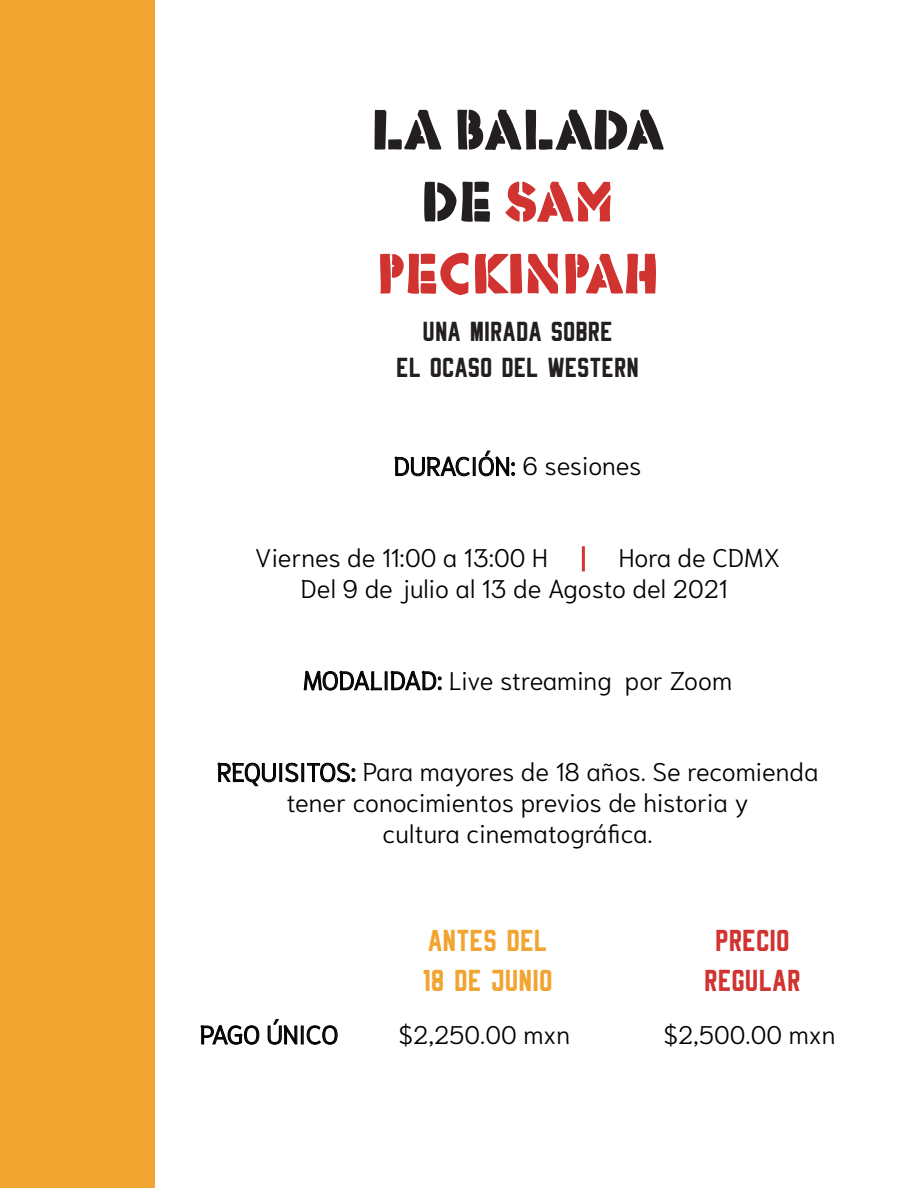
<style>
.page{position:relative;width:918px;height:1188px;background:#fff}
.page>*{position:absolute;margin:0;border:0;box-sizing:border-box;transform-origin:0 0}
.t1{font:60px/72px "Rafika";color:#d03330;text-align:center}
.t2{font:33px/39.6px "Rheiborn Sans Clean";color:#f1a430}
.t3{font:33px/39.6px "Rheiborn Sans Clean";color:#d03330;text-align:center}
.t4{font:30px/36px "Rheiborn Sans Clean";color:#231f20;text-align:center}
.t5{font:300 25.5px/30.6px "Niramit";color:#000001}
.t6{font:300 25.5px "Niramit";color:#d23330}
.s1{color:#231f20}
</style>
<div class="page">
<div style="left:0;top:0;width:154px;height:1188px;background:#f1a430"></div>
<svg style="left:394px;top:456px;width:76px;height:21px"></svg>
<div style="left:473px;top:457px;width:3px;height:19px;border:1px solid #000001"></div>
<svg style="left:478px;top:450px;width:37px;height:27px"></svg>
<div style="left:582px;top:546px;width:3px;height:25px;border:1px solid #d23330"></div>
<svg style="left:303px;top:670px;width:79px;height:21px"></svg>
<div style="left:385px;top:671px;width:3px;height:19px;border:1px solid #000001"></div>
<svg style="left:390px;top:670px;width:52px;height:21px"></svg>
<svg style="left:217px;top:762px;width:59px;height:25px"></svg>
<div style="left:279px;top:763px;width:3px;height:19px;border:1px solid #000001"></div>
<svg style="left:285px;top:762px;width:14px;height:21px"></svg>
<div style="left:301px;top:763px;width:3px;height:19px;border:1px solid #000001"></div>
<svg style="left:306px;top:762px;width:50px;height:21px"></svg>
<svg style="left:200px;top:1025px;width:60px;height:20px"></svg>
<svg style="left:267px;top:1019px;width:31px;height:26px"></svg>
<div style="left:301px;top:1026px;width:3px;height:18px;border:1px solid #000001"></div>
<svg style="left:306px;top:1025px;width:32px;height:20px"></svg>
<h1 class="t1" style="left:371px;top:92px;width:295px"><span class="s1">LA BALADA<br>DE</span> SAM<br>PECKINPAH</h1>
<p class="t4" style="left:396px;top:312px;width:244px">UNA MIRADA SOBRE<br>EL OCASO DEL WESTERN</p>
<p class="t5" style="left:394px;top:451px;width:249px">DURACIÓN: 6 sesiones</p>
<p class="t5" style="left:255px;top:543px;width:294px">Viernes de 11:00 a 13:00 H</p>
<p class="t6" style="left:581px;top:537px;width:7px">|</p>
<p class="t5" style="left:301px;top:543px;width:481px;text-indent:318px">Hora de CDMX<br>Del 9 de julio al 13 de Agosto del 2021</p>
<p class="t5" style="left:303px;top:665px;width:431px">MODALIDAD: Live streaming por Zoom</p>
<p class="t5" style="left:217px;top:757px;width:603px;text-align:center">REQUISITOS: Para mayores de 18 años. Se recomienda tener conocimientos previos de historia y<br>cultura cinematográfica.</p>
<p class="t2" style="left:423px;top:919px;width:131px">ANTES DEL<br>18 DE JUNIO</p>
<p class="t3" style="left:704px;top:919px;width:98px">PRECIO<br>REGULAR</p>
<p class="t5" style="left:200px;top:1019px;width:140px">PAGO ÚNICO</p>
<p class="t5" style="left:399px;top:1019px;width:173px">$2,250.00 mxn</p>
<p class="t5" style="left:663px;top:1019px;width:173px">$2,500.00 mxn</p>
</div>
